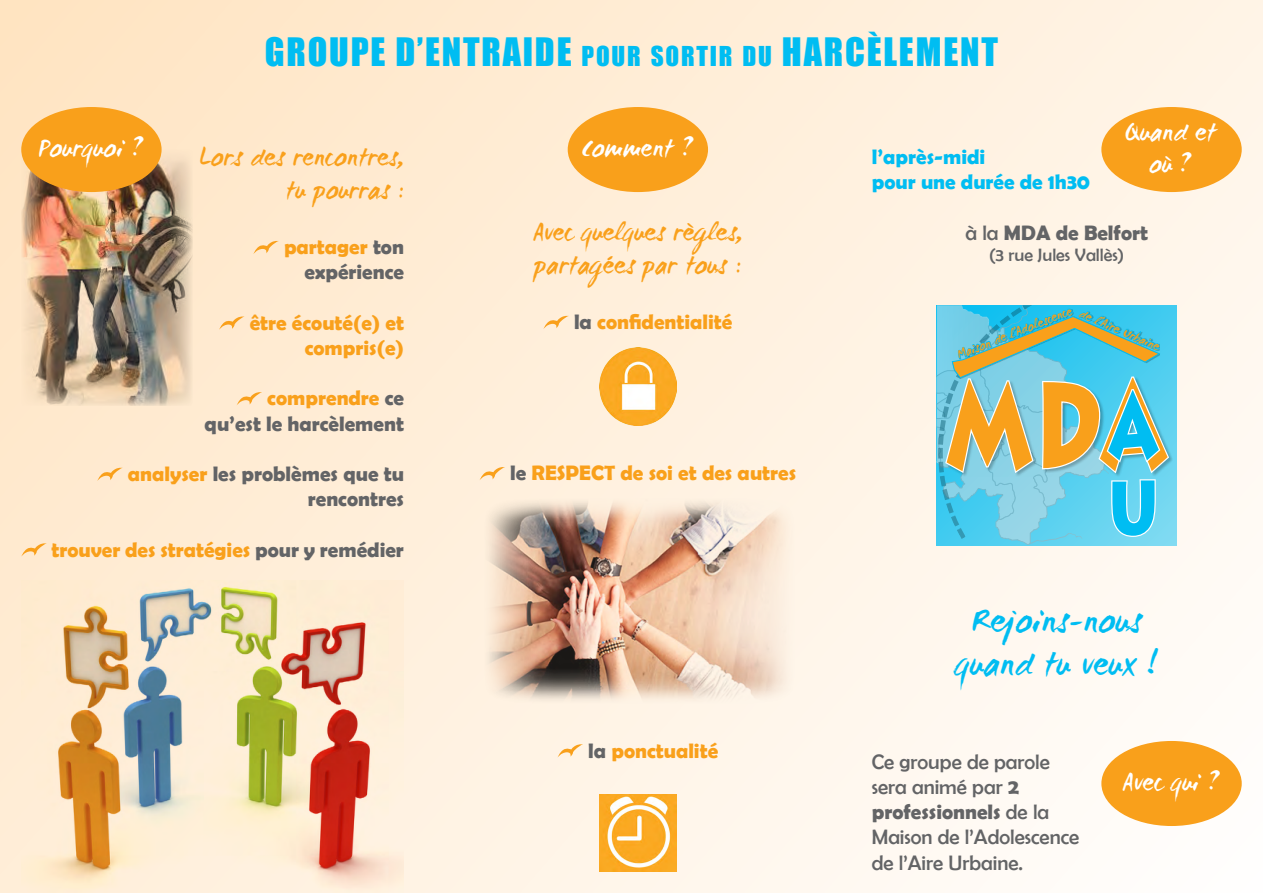
<style>
.page{position:relative;width:1263px;height:893px;background:#fff}
.page>*{position:absolute;margin:0;border:0;box-sizing:border-box;transform-origin:0 0}
.t1{font:900 120.15px "Lithos Pro";color:#f9a01b;scale:.67 1}
.t2{font:900 90.15px "Lithos Pro";color:#00bdf2;scale:.67 1}
.t3{font:900 75.15px "Lithos Pro";color:#00bdf2;scale:.8 1}
.t4{font:36px "Impact";letter-spacing:.05em;color:#00bdf2}
.t5{font:36px/43.2px "WC Mano Negra Bta";color:#00bdf2;text-align:center}
.t6{font:27px/32.4px "WC Mano Negra Bta";color:#f9a01b;text-align:right}
.t7{font:27px/32.4px "WC Mano Negra Bta";color:#fff;text-align:center}
.t8{font:700 21px/25.2px "Berlin Sans FB Demi";color:#636466;text-align:right}
.t9{font:700 21px/25.2px "Berlin Sans FB Demi";color:#f9a01b;text-align:right}
.t10{font:21px/25.2px "Berlin Sans FB";color:#636466}
.t11{font:700 21px/25.2px "Berlin Sans FB Demi";color:#00bdf2}
.t12{font:18px "Berlin Sans FB";color:#636466}
.t13{font:13.65px "WC Mano Negra Bta";color:#f9a01b}
.s1{font-size:25.2px}
.s2{color:#f9a01b}
.s3{color:#636466}
.s4{font-family:"Berlin Sans FB";font-weight:400}
.s5{font-family:"Berlin Sans FB Demi";font-weight:700}
</style>
<div class="page">
<div style="left:0;top:0;width:1263px;height:893px;background:linear-gradient(to right,#ffe7c8,#fff9f3)"></div>
<div style="left:568px;top:107px;width:140px;height:85px;background:#f9a01b;border-radius:50%"></div>
<div style="left:1101px;top:107px;width:141px;height:85px;background:#f9a01b;border-radius:50%"></div>
<div style="left:1101px;top:741px;width:141px;height:85px;background:#f9a01b;border-radius:50%"></div>
<svg style="left:253px;top:240px;width:27px;height:14px"></svg>
<svg style="left:219px;top:316px;width:27px;height:14px"></svg>
<svg style="left:237px;top:391px;width:26px;height:14px"></svg>
<svg style="left:97px;top:467px;width:27px;height:14px"></svg>
<svg style="left:21px;top:543px;width:27px;height:14px"></svg>
<svg style="left:543px;top:315px;width:27px;height:14px"></svg>
<svg style="left:480px;top:466px;width:26px;height:14px"></svg>
<svg style="left:557px;top:744px;width:27px;height:14px"></svg>
<img style="left:21px;top:581px;width:383px;height:312px">
<img style="left:21px;top:150px;width:172px;height:256px">
<div style="left:21px;top:107px;width:141px;height:85px;background:#f9a01b;border-radius:50%"></div>
<img style="left:599px;top:348px;width:77px;height:77px">
<img style="left:599px;top:794px;width:77px;height:78px">
<img style="left:480px;top:491px;width:315px;height:216px">
<div style="left:936px;top:305px;width:241px;height:240px;background:linear-gradient(to bottom,#41cbef,#82daf1)"></div>
<svg style="left:936px;top:305px;width:234px;height:240px;background:#6ec6d8"></svg>
<h3 class="t4" style="left:265px;top:24px;width:734px">GROUPE D’ENTRAIDE <span class="s1">POUR SORTIR DU</span> HARCÈLEMENT</h3>
<p class="t7" style="left:38px;top:134px;width:107px">Pourquoi ?</p>
<p class="t6" style="left:199px;top:143px;width:206px">Lors des rencontres, tu pourras :</p>
<p class="t8" style="left:284px;top:234px;width:121px"><span class="s2">partager</span> ton expérience</p>
<p class="t9" style="left:250px;top:310px;width:156px">être écouté(e) et compris(e)</p>
<p class="t8" style="left:205px;top:385px;width:201px"><span class="s2">comprendre</span> ce<br>qu’est le harcèlement</p>
<p class="t8" style="left:128px;top:461px;width:278px"><span class="s2">analyser</span> les problèmes que tu rencontres</p>
<p class="t9" style="left:51px;top:536px;width:354px">trouver des stratégies <span class="s3">pour y remédier</span></p>
<p class="t7" style="left:581px;top:134px;width:113px">Comment ?</p>
<p class="t6" style="left:533px;top:218px;width:211px;text-align:left">Avec quelques règles, partagées par tous :</p>
<p class="t9" style="left:574px;top:309px;width:160px"><span class="s3">la</span> confidentialité</p>
<p class="t9" style="left:510px;top:460px;width:35px"><span class="s3">le</span> respe</p>
<p class="t9" style="left:591px;top:460px;width:207px">ct de soi et des autres</p>
<p class="t9" style="left:588px;top:737px;width:131px"><span class="s3">la</span> ponctualité</p>
<p class="t7" style="left:1124px;top:117px;width:93px">Quand et où ?</p>
<p class="t11" style="left:872px;top:144px;width:220px">l’après-midi<br>pour une durée de 1h30</p>
<p class="t8" style="left:965px;top:219px;width:184px"><span class="s4">à la</span> MDA de Belfort</p>
<p class="t12" style="left:989px;top:245px;width:137px">(3 rue Jules Vallès)</p>
<p class="t13" style="left:954px;top:347px;width:124px;rotate:-21deg">Maison de l’Adolescence</p>
<p class="t13" style="left:1083px;top:305px;width:88px;rotate:23deg">de l’Aire Urbaine</p>
<h2 class="t2" style="left:1108px;top:370px;width:77px">A</h2>
<h3 class="t3" style="left:1108px;top:461px;width:65px">U</h3>
<h1 class="t1" style="left:946px;top:351px;width:332px">MDA</h1>
<h3 class="t5" style="left:955px;top:601px;width:204px">Rejoins-nous quand tu veux !</h3>
<p class="t10" style="left:872px;top:749px;width:180px">Ce groupe de parole sera animé par <span class="s5">2</span></p>
<p class="t8" style="left:872px;top:799px;width:179px">professionnels <span class="s4">de la</span></p>
<p class="t10" style="left:872px;top:824px;width:209px">Maison de l’Adolescence de l’Aire Urbaine.</p>
<p class="t7" style="left:1122px;top:768px;width:99px">Avec qui ?</p>
</div>
